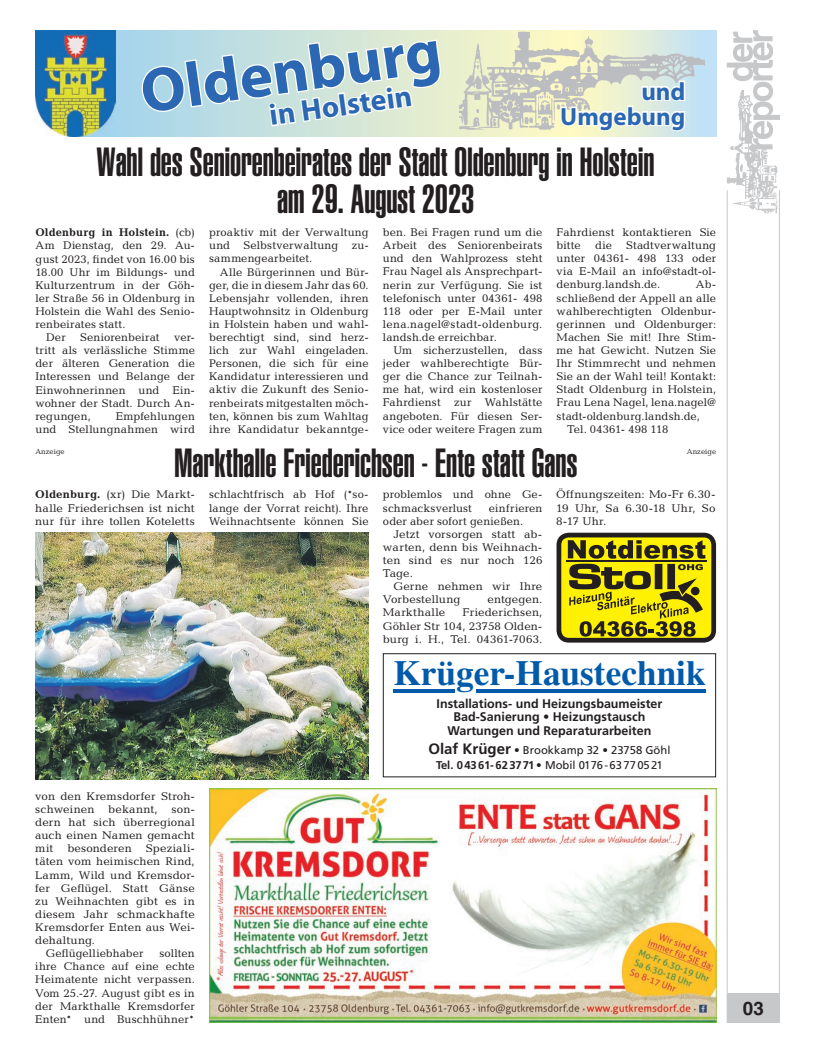
<style>
.page{position:relative;width:819px;height:1053px;background:#fff}
.page>*{position:absolute;margin:0;border:0;box-sizing:border-box;transform-origin:0 0}
.t1{font:700 62.5px "Myriad Pro";color:#2b67b2}
.t2{font:40px/37.5px "Helvetica LT Std Ultra Comp";letter-spacing:-.005em;color:#231f20;text-align:center}
.t3{font:700 35.25px "Times LT Std";color:#015aaa}
.t4{font:700 30px "Myriad Pro";color:#2b67b2}
.t5{font:700 25px/25px "Myriad Pro";color:#2b67b2;text-align:right}
.t6{font:700 18.75px "Helvetica LT Std";color:#231f20}
.t7{font:700 12.5px/13.8px "Frutiger LT Std";color:#231f20;text-align:center}
.t8{font:11.25px/13.1px "Candida Std";letter-spacing:.015em;color:#231f20;text-align:justify}
.t9{font:11.25px/15px "Frutiger LT Std";color:#231f20;text-align:center}
.t10{font:700 11.25px "Candida Std";letter-spacing:.015em;color:#231f20}
.t11{font:7.5px "Candida Std";color:#231f20}
.s1{font-weight:400}
.s2{font-weight:700}
.s3{font-weight:700;font-size:15px}
</style>
<div class="page">
<div style="left:726px;top:993px;width:53px;height:29px;background:#c7c8ca"></div>
<hr style="left:778px;top:190px;width:1px;height:832px;background:#c7c8ca">
<hr style="left:726px;top:190px;width:1px;height:832px;background:#c7c8ca">
<img style="left:726px;top:149px;width:52px;height:65px">
<svg style="left:726px;top:30px;width:54px;height:119px"></svg>
<div style="left:559px;top:535px;width:154px;height:105px;background:#fff101;border-radius:10px"></div>
<div style="left:556px;top:532px;width:160px;height:110px;border:5px solid #231f20;border-radius:10px"></div>
<svg style="left:567px;top:540px;width:138px;height:96px"></svg>
<hr style="left:566px;top:560px;width:140px;height:2px;background:#231f20">
<div style="left:383px;top:653px;width:333px;height:124px;border:1px solid #231f20"></div>
<hr style="left:393px;top:689px;width:61px;height:3px;background:#015aaa">
<hr style="left:476px;top:689px;width:229px;height:3px;background:#015aaa">
<img style="left:209px;top:788px;width:507px;height:234px">
<svg style="left:115px;top:30px;width:601px;height:106px;background:#c3dfdf"></svg>
<img style="left:35px;top:30px;width:80px;height:106px">
<svg style="left:141px;top:38px;width:302px;height:90px"></svg>
<img style="left:459px;top:30px;width:245px;height:103px">
<svg style="left:559px;top:65px;width:128px;height:71px"></svg>
<img style="left:35px;top:533px;width:334px;height:246px">
<p class="t1" style="left:136px;top:57px;width:304px;rotate:-8deg">Oldenburg</p>
<p class="t4" style="left:267px;top:99px;width:145px;rotate:-8deg">in Holstein</p>
<p class="t5" style="left:560px;top:79px;width:127px">und<br>Umgebung</p>
<p class="t2" style="left:97px;top:144px;width:559px">Wahl des Seniorenbeirates der Stadt Oldenburg in Holstein am 29. August 2023</p>
<p class="t10" style="left:35px;top:226px;width:161px">Oldenburg in Holstein. <span class="s1">(cb)</span></p>
<p class="t8" style="left:35px;top:239px;width:161px">Am Dienstag, den 29. Au-</p>
<p class="t8" style="left:35px;top:252px;width:161px">gust 2023, findet von 16.00 bis</p>
<p class="t8" style="left:35px;top:265px;width:161px">18.00 Uhr im Bildungs- und</p>
<p class="t8" style="left:35px;top:278px;width:161px">Kulturzentrum in der Göh-</p>
<p class="t8" style="left:35px;top:291px;width:161px">ler Straße 56 in Oldenburg in</p>
<p class="t8" style="left:35px;top:304px;width:161px">Holstein die Wahl des Senio-</p>
<p class="t8" style="left:35px;top:317px;width:92px">renbeirates statt.</p>
<p class="t8" style="left:46px;top:331px;width:21px">Der</p>
<p class="t8" style="left:80px;top:331px;width:81px">Seniorenbeirat</p>
<p class="t8" style="left:35px;top:331px;width:161px;text-indent:139px">ver&shy;tritt als verlässliche Stimme der älteren Generation die Interessen und Belange der Einwohnerinnen und Ein&shy;wohner der Stadt. Durch An&shy;regungen,</p>
<p class="t8" style="left:35px;top:409px;width:161px;text-align:right">Empfehlungen<br>und Stellungnahmen wird</p>
<p class="t8" style="left:209px;top:226px;width:161px">proaktiv mit der Verwaltung</p>
<p class="t8" style="left:209px;top:239px;width:161px">und Selbstverwaltung zu-</p>
<p class="t8" style="left:209px;top:252px;width:105px">sammengearbeitet.</p>
<p class="t8" style="left:220px;top:265px;width:150px">Alle Bürgerinnen und Bür-</p>
<p class="t8" style="left:209px;top:278px;width:161px">ger, die in diesem Jahr das 60.</p>
<p class="t8" style="left:209px;top:291px;width:161px">Lebensjahr vollenden, ihren</p>
<p class="t8" style="left:209px;top:304px;width:161px">Hauptwohnsitz in Oldenburg</p>
<p class="t8" style="left:209px;top:317px;width:161px">in Holstein haben und wahl-</p>
<p class="t8" style="left:209px;top:331px;width:161px">berechtigt sind, sind herz-</p>
<p class="t8" style="left:209px;top:344px;width:161px">lich zur Wahl eingeladen.</p>
<p class="t8" style="left:209px;top:357px;width:161px">Personen, die sich für eine</p>
<p class="t8" style="left:209px;top:370px;width:161px">Kandidatur interessieren und</p>
<p class="t8" style="left:209px;top:383px;width:161px">aktiv die Zukunft des Senio-</p>
<p class="t8" style="left:209px;top:396px;width:161px">renbeirats mitgestalten möch-</p>
<p class="t8" style="left:209px;top:409px;width:161px">ten, können bis zum Wahltag</p>
<p class="t8" style="left:209px;top:422px;width:161px">ihre Kandidatur bekanntge-</p>
<p class="t8" style="left:383px;top:226px;width:161px">ben. Bei Fragen rund um die</p>
<p class="t8" style="left:383px;top:239px;width:161px">Arbeit des Seniorenbeirats</p>
<p class="t8" style="left:383px;top:252px;width:161px">und den Wahlprozess steht</p>
<p class="t8" style="left:383px;top:265px;width:161px">Frau Nagel als Ansprechpart-</p>
<p class="t8" style="left:383px;top:278px;width:161px">nerin zur Verfügung. Sie ist</p>
<p class="t8" style="left:383px;top:291px;width:161px">telefonisch unter 04361- 498</p>
<p class="t8" style="left:383px;top:304px;width:161px">118 oder per E-Mail unter</p>
<p class="t8" style="left:383px;top:317px;width:161px">lena.nagel@stadt-oldenburg.</p>
<p class="t8" style="left:383px;top:330px;width:115px">landsh.de erreichbar.</p>
<p class="t8" style="left:393px;top:344px;width:150px">Um sicherzustellen, dass</p>
<p class="t8" style="left:383px;top:357px;width:161px">jeder wahlberechtigte Bür-</p>
<p class="t8" style="left:383px;top:370px;width:161px">ger die Chance zur Teilnah-</p>
<p class="t8" style="left:383px;top:383px;width:161px">me hat, wird ein kostenloser</p>
<p class="t8" style="left:383px;top:396px;width:161px">Fahrdienst zur Wahlstätte</p>
<p class="t8" style="left:383px;top:409px;width:161px">angeboten. Für diesen Ser-</p>
<p class="t8" style="left:383px;top:422px;width:161px">vice oder weitere Fragen zum</p>
<p class="t8" style="left:556px;top:226px;width:161px">Fahrdienst kontaktieren Sie bitte</p>
<p class="t8" style="left:556px;top:239px;width:161px;text-indent:70px">Stadtverwaltung unter 04361- 498 133 oder via E-Mail an info@stadt-ol&shy;denburg.landsh.de.</p>
<p class="t8" style="left:595px;top:239px;width:18px">die</p>
<p class="t8" style="left:695px;top:278px;width:22px">Ab-</p>
<p class="t8" style="left:556px;top:291px;width:161px">schließend der Appell an alle</p>
<p class="t8" style="left:556px;top:304px;width:161px">wahlberechtigten Oldenbur-</p>
<p class="t8" style="left:556px;top:317px;width:161px">gerinnen und Oldenburger:</p>
<p class="t8" style="left:556px;top:330px;width:161px">Machen Sie mit! Ihre Stim-</p>
<p class="t8" style="left:556px;top:343px;width:161px">me hat Gewicht. Nutzen Sie</p>
<p class="t8" style="left:556px;top:357px;width:161px">Ihr Stimmrecht und nehmen</p>
<p class="t8" style="left:556px;top:370px;width:161px">Sie an der Wahl teil! Kontakt:</p>
<p class="t8" style="left:556px;top:383px;width:161px">Stadt Oldenburg in Holstein,</p>
<p class="t8" style="left:556px;top:396px;width:161px">Frau Lena Nagel, lena.nagel@</p>
<p class="t8" style="left:556px;top:409px;width:145px">stadt-oldenburg.landsh.de,</p>
<p class="t8" style="left:567px;top:422px;width:103px">Tel. 04361- 498 118</p>
<p class="t2" style="left:174px;top:445px;width:405px">Markthalle Friederichsen - Ente statt Gans</p>
<p class="t8" style="left:209px;top:488px;width:161px">schlachtfrisch ab Hof (*so&shy;lange der Vorrat reicht). Ihre Weihnachtsente können Sie</p>
<p class="t8" style="left:383px;top:488px;width:161px">problemlos und ohne Ge&shy;schmacksverlust</p>
<p class="t11" style="left:35px;top:447px;width:31px">Anzeige</p>
<p class="t11" style="left:686px;top:447px;width:31px">Anzeige</p>
<p class="t8" style="left:556px;top:488px;width:161px">Öffnungszeiten: Mo-Fr 6.30- 19 Uhr, Sa 6.30-18 Uhr, So 8-17 Uhr.</p>
<p class="t8" style="left:35px;top:488px;width:161px"><span class="s2">Oldenburg.</span> (xr) Die Markt&shy;halle Friederichsen ist nicht nur für ihre tollen Koteletts</p>
<p class="t8" style="left:488px;top:501px;width:55px">einfrieren</p>
<p class="t8" style="left:383px;top:514px;width:142px">oder aber sofort genießen.</p>
<p class="t8" style="left:393px;top:527px;width:150px">Jetzt vorsorgen statt ab-</p>
<p class="t8" style="left:383px;top:540px;width:161px">warten, denn bis Weihnach-</p>
<p class="t8" style="left:383px;top:553px;width:161px">ten sind es nur noch 126</p>
<p class="t8" style="left:383px;top:566px;width:32px">Tage.</p>
<p class="t8" style="left:393px;top:580px;width:150px">Gerne nehmen wir Ihre</p>
<p class="t8" style="left:383px;top:593px;width:79px">Vorbestellung</p>
<p class="t8" style="left:487px;top:593px;width:57px">entgegen.</p>
<p class="t8" style="left:383px;top:606px;width:64px">Markthalle</p>
<p class="t8" style="left:383px;top:606px;width:161px;text-indent:80px">Friederichsen, Göhler Str 104, 23758 Olden&shy;burg i. H., Tel. 04361-7063.</p>
<p class="t8" style="left:35px;top:789px;width:161px">von den Kremsdorfer Stroh-</p>
<p class="t8" style="left:35px;top:802px;width:161px">schweinen bekannt, son-</p>
<p class="t8" style="left:35px;top:815px;width:161px">dern hat sich überregional</p>
<p class="t8" style="left:35px;top:828px;width:161px">auch einen Namen gemacht</p>
<p class="t8" style="left:35px;top:841px;width:161px">mit besonderen Speziali-</p>
<p class="t8" style="left:35px;top:855px;width:161px">täten vom heimischen Rind,</p>
<p class="t8" style="left:35px;top:868px;width:161px">Lamm, Wild und Kremsdor-</p>
<p class="t8" style="left:35px;top:881px;width:161px">fer Geflügel. Statt Gänse</p>
<p class="t8" style="left:35px;top:894px;width:161px">zu Weihnachten gibt es in</p>
<p class="t8" style="left:35px;top:907px;width:161px">diesem Jahr schmackhafte</p>
<p class="t8" style="left:35px;top:920px;width:161px">Kremsdorfer Enten aus Wei-</p>
<p class="t8" style="left:35px;top:933px;width:61px">dehaltung.</p>
<p class="t8" style="left:46px;top:946px;width:99px">Geflügelliebhaber</p>
<p class="t8" style="left:35px;top:946px;width:161px;text-indent:124px">sollten ihre Chance auf eine echte Heimatente nicht verpassen.<br>Vom 25.-27. August gibt es in der Markthalle Kremsdorfer Enten* und Buschhühner*</p>
<p class="t3" style="left:393px;top:652px;width:314px">Krüger-Haustechnik</p>
<p class="t7" style="left:436px;top:696px;width:227px">Installations- und Heizungsbaumeister<br>Bad-Sanierung • Heizungstausch<br>Wartungen und Reparaturarbeiten</p>
<p class="t9" style="left:428px;top:743px;width:243px"><span class="s3">Olaf Krüger</span> • Brookkamp 32 • 23758 Göhl<br><span class="s2">Tel. 04361-623771</span> • Mobil 0176-63770521</p>
<p class="t6" style="left:743px;top:996px;width:23px">03</p>
</div>
